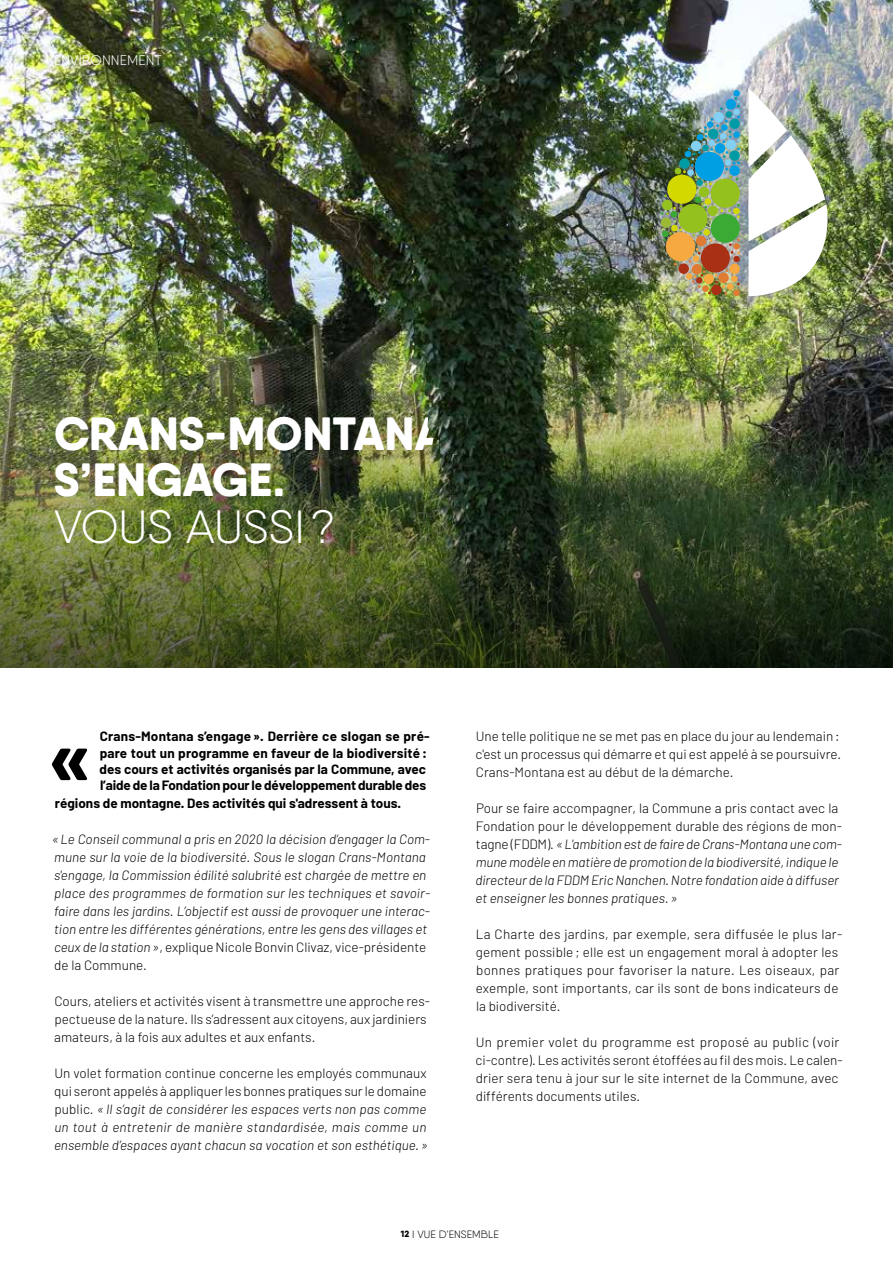
<style>
.page{position:relative;width:893px;height:1263px;background:#fff}
.page>*{position:absolute;margin:0;border:0;box-sizing:border-box;transform-origin:0 0}
.t1{font:800 82.95px "Qanelas Soft";color:#000}
.t2{font:800 46.65px/46.7px "Qanelas Soft";color:#fff}
.t3{font:300 46.65px "Qanelas Soft";color:#fff}
.t4{font:300 13.95px "Qanelas Soft";letter-spacing:.01em;color:#fff}
.t5{font:italic 300 13.5px/18px "Barlow";color:#000}
.t6{font:300 13.5px/18px "Barlow";color:#000}
.t7{font:700 13.5px/16.2px "Barlow";color:#000}
.t8{font:300 10.65px "Qanelas Soft";color:#000}
.s1{font-style:normal}
.s2{font-weight:800;font-size:9px}
</style>
<div class="page">
<img style="left:0;top:0;width:893px;height:386px">
<img style="left:0;top:386px;width:893px;height:282px">
<img style="left:748px;top:88px;width:80px;height:208px">
<div style="left:666px;top:232px;width:29px;height:29px;background:#f7a941;border-radius:50%"></div>
<div style="left:711px;top:179px;width:29px;height:29px;background:#95c11f;border-radius:50%"></div>
<div style="left:667px;top:175px;width:29px;height:29px;background:#d3d800;border-radius:50%"></div>
<div style="left:711px;top:214px;width:29px;height:29px;background:#3aaa35;border-radius:50%"></div>
<div style="left:701px;top:243px;width:29px;height:30px;background:#a93015;border-radius:50%"></div>
<div style="left:678px;top:204px;width:29px;height:29px;background:#95c11f;border-radius:50%"></div>
<div style="left:733px;top:256px;width:7px;height:6px;background:#a93015;border-radius:50%"></div>
<div style="left:703px;top:229px;width:7px;height:7px;background:#d3d800;border-radius:50%"></div>
<div style="left:705px;top:198px;width:6px;height:7px;background:#d3d800;border-radius:50%"></div>
<div style="left:733px;top:208px;width:7px;height:6px;background:#d3d800;border-radius:50%"></div>
<div style="left:733px;top:289px;width:7px;height:7px;background:#e07b34;border-radius:50%"></div>
<div style="left:727px;top:283px;width:6px;height:7px;background:#f7a941;border-radius:50%"></div>
<div style="left:731px;top:275px;width:7px;height:7px;background:#f7a941;border-radius:50%"></div>
<div style="left:686px;top:273px;width:6px;height:7px;background:#f7a941;border-radius:50%"></div>
<div style="left:695px;top:196px;width:6px;height:7px;background:#3aaa35;border-radius:50%"></div>
<svg style="left:661px;top:205px;width:21px;height:36px"></svg>
<svg style="left:701px;top:203px;width:6px;height:5px"></svg>
<svg style="left:729px;top:239px;width:11px;height:15px"></svg>
<svg style="left:692px;top:269px;width:36px;height:26px"></svg>
<svg style="left:720px;top:209px;width:11px;height:3px"></svg>
<svg style="left:692px;top:232px;width:10px;height:5px"></svg>
<svg style="left:689px;top:248px;width:11px;height:15px"></svg>
<div style="left:733px;top:90px;width:7px;height:7px;background:#009fe3;border-radius:50%"></div>
<div style="left:696px;top:236px;width:10px;height:10px;background:#e07b34;border-radius:50%"></div>
<div style="left:661px;top:217px;width:10px;height:11px;background:#9bb935;border-radius:50%"></div>
<div style="left:708px;top:206px;width:10px;height:10px;background:#95c11f;border-radius:50%"></div>
<div style="left:692px;top:264px;width:10px;height:10px;background:#e07b34;border-radius:50%"></div>
<div style="left:729px;top:264px;width:11px;height:10px;background:#f7a941;border-radius:50%"></div>
<div style="left:704px;top:274px;width:10px;height:10px;background:#f7a941;border-radius:50%"></div>
<div style="left:718px;top:273px;width:11px;height:10px;background:#e07b34;border-radius:50%"></div>
<div style="left:711px;top:285px;width:11px;height:10px;background:#a93015;border-radius:50%"></div>
<div style="left:699px;top:187px;width:10px;height:10px;background:#95c11f;border-radius:50%"></div>
<div style="left:662px;top:200px;width:10px;height:10px;background:#95c11f;border-radius:50%"></div>
<div style="left:678px;top:263px;width:11px;height:11px;background:#a93015;border-radius:50%"></div>
<img style="left:675px;top:96px;width:65px;height:90px">
<div style="left:696px;top:179px;width:7px;height:7px;background:#009ba4;border-radius:50%"></div>
<p class="t4" style="left:54px;top:51px;width:109px">ENVIRONNEMENT</p>
<h2 class="t2" style="left:54px;top:410px;width:393px">CRANS-MONTANA<br>S’ENGAGE.</h2>
<h2 class="t3" style="left:54px;top:498px;width:283px">VOUS AUSSI?</h2>
<p class="t7" style="left:100px;top:728px;width:332px">Crans-Montana s’engage ». Derrière ce slogan se pré&shy;pare tout un programme en faveur de la biodiversité : des cours et activités organisés par la Commune, avec l’aide de la Fondation pour le développement durable des</p>
<p class="t7" style="left:55px;top:795px;width:348px">régions de montagne. Des activités qui s'adressent à tous.</p>
<p class="t5" style="left:52px;top:830px;width:380px">«Le Conseil communal a pris en 2020 la décision d’engager la Com&shy;mune sur la voie de la biodiversité. Sous le slogan Crans-Montana s'engage, la Commission édilité salubrité est chargée de mettre en place des programmes de formation sur les techniques et savoir&shy;faire dans les jardins. L’objectif est aussi de provoquer une interac&shy;tion entre les différentes générations, entre les gens des villages et ceux de la station»<span class="s1">, explique Nicole Bonvin Clivaz, vice-présidente de la Commune.</span></p>
<p class="t6" style="left:54px;top:992px;width:377px">Cours, ateliers et activités visent à transmettre une approche res&shy;pectueuse de la nature. Ils s’adressent aux citoyens, aux jardiniers amateurs, à la fois aux adultes et aux enfants.</p>
<p class="t5" style="left:54px;top:1064px;width:375px;text-align:justify"><span class="s1">Un volet formation continue concerne les employés communaux qui seront appelés à appliquer les bonnes pratiques sur le domaine public.</span> « Il s’agit de considérer les espaces verts non pas comme un tout à entretenir de manière standardisée, mais comme un ensemble d’espaces ayant chacun sa vocation et son esthétique.»</p>
<h1 class="t1" style="left:47px;top:708px;width:48px">«</h1>
<p class="t6" style="left:475px;top:727px;width:367px">Une telle politique ne se met pas en place du jour au lendemain: c'est un processus qui démarre et qui est appelé à se poursuivre.<br>Crans-Montana est au début de la démarche.</p>
<p class="t5" style="left:475px;top:799px;width:368px"><span class="s1">Pour se faire accompagner, la Commune a pris contact avec la Fondation pour le développement durable des régions de mon&shy;tagne (FDDM).</span> «L'ambition est de faire de Crans-Montana une com&shy;mune modèle en matière de promotion de la biodiversité, indique le directeur de la FDDM Eric Nanchen. Notre fondation aide à diffuser et enseigner les bonnes pratiques.»</p>
<p class="t6" style="left:476px;top:925px;width:368px">La Charte des jardins, par exemple, sera diffusée le plus lar&shy;gement possible ; elle est un engagement moral à adopter les bonnes pratiques pour favoriser la nature. Les oiseaux, par exemple, sont importants, car ils sont de bons indicateurs de la biodiversité.</p>
<p class="t6" style="left:475px;top:1033px;width:369px">Un premier volet du programme est proposé au public (voir ci-contre). Les activités seront étoffées au fil des mois. Le calen&shy;drier sera tenu à jour sur le site internet de la Commune, avec différents documents utiles.</p>
<p class="t8" style="left:401px;top:1227px;width:100px"><span class="s2">12</span> I VUE D’ENSEMBLE</p>
</div>
